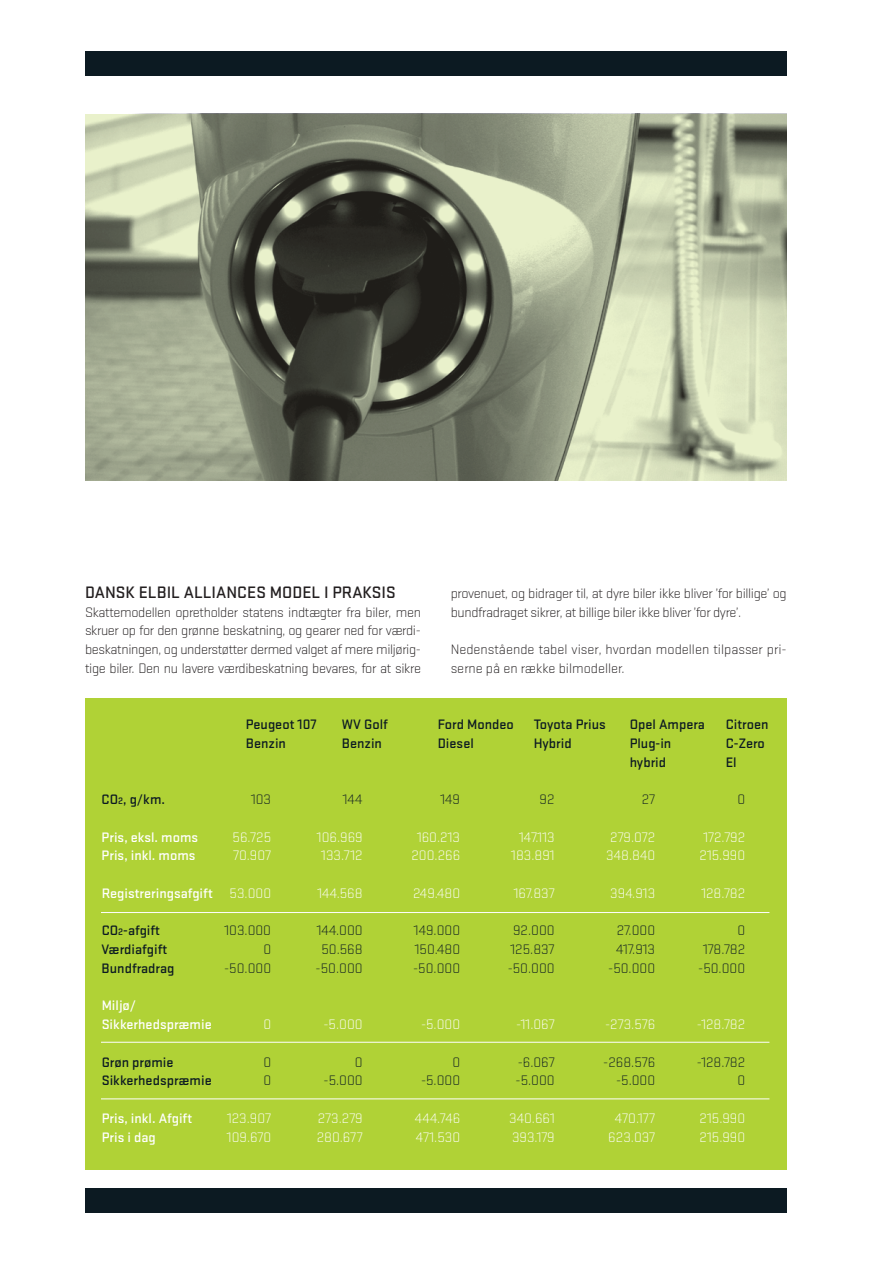
<style>
.page{position:relative;width:893px;height:1263px;background:#fff}
.page>*{position:absolute;margin:0;border:0;box-sizing:border-box;transform-origin:0 0}
.t1{font:500 17.25px "Stratum 1";color:#231f20}
.t2{font:300 14.25px/18.8px "Stratum 1";letter-spacing:-.025em;color:#231f20;text-align:justify}
.t3{font:300 14.25px "Stratum 1";color:#fff}
.t4{font:300 14.25px "Stratum 1";color:#0c1a22}
.t5{font:500 14.25px/18.8px "Stratum 1";color:#0c1a22}
.t6{font:500 14.25px/18.8px "Stratum 1";color:#fff}
.t7{font:300 14.25px/18.8px "Stratum 1";color:#231f20}
.s1{font-size:9.75px}
.s2{font-weight:300}
</style>
<div class="page">
<div style="left:85px;top:698px;width:702px;height:471px;background:#b0d236"></div>
<div style="left:85px;top:1188px;width:702px;height:24px;background:#0c1a22"></div>
<div style="left:85px;top:51px;width:702px;height:24px;background:#0c1a22"></div>
<hr style="left:101px;top:912px;width:668px;height:1px;background:#fff">
<hr style="left:101px;top:1042px;width:668px;height:1px;background:#fff">
<hr style="left:101px;top:1098px;width:668px;height:1px;background:#fff">
<svg style="left:85px;top:114px;width:702px;height:366px;background:#8f947e"></svg>
<p class="t1" style="left:85px;top:582px;width:312px">Dansk Elbil Alliances model i praksis</p>
<p class="t2" style="left:85px;top:602px;width:337px">Skattemodellen opretholder statens indtægter fra biler, men skruer op for den grønne beskatning, og gearer ned for værdi&shy;beskatningen, og understøtter dermed valget af mere miljørig&shy;tige biler. Den nu lavere værdibeskatning bevares, for at sikre</p>
<p class="t2" style="left:451px;top:584px;width:337px">provenuet, og bidrager til, at dyre biler ikke bliver ’for billige’ og bundfradraget sikrer, at billige biler ikke bliver ’for dyre’.</p>
<p class="t7" style="left:451px;top:640px;width:337px">Nedenstående tabel viser, hvordan modellen tilpasser pri&shy;serne på en række bilmodeller.</p>
<p class="t5" style="left:246px;top:715px;width:72px">Peugeot 107<br>Benzin</p>
<p class="t5" style="left:342px;top:715px;width:48px">WV Golf<br>Benzin</p>
<p class="t5" style="left:438px;top:715px;width:78px">Ford Mondeo<br>Diesel</p>
<p class="t5" style="left:534px;top:715px;width:74px">Toyota Prius<br>Hybrid</p>
<p class="t5" style="left:630px;top:715px;width:77px">Opel Ampera<br>Plug-in hybrid</p>
<p class="t5" style="left:726px;top:715px;width:44px">Citroen<br>C-Zero<br>El</p>
<p class="t5" style="left:102px;top:790px;width:65px">CO <span class="s1">2</span>, g/km.</p>
<p class="t4" style="left:251px;top:791px;width:22px">103</p>
<p class="t4" style="left:343px;top:791px;width:21px">144</p>
<p class="t4" style="left:440px;top:791px;width:21px">149</p>
<p class="t4" style="left:540px;top:791px;width:17px">92</p>
<p class="t4" style="left:642px;top:791px;width:15px">27</p>
<p class="t4" style="left:737px;top:791px;width:9px">0</p>
<p class="t6" style="left:102px;top:827px;width:98px">Pris, eksl. moms</p>
<p class="t3" style="left:233px;top:829px;width:40px">56.725</p>
<p class="t3" style="left:317px;top:829px;width:47px">106.969</p>
<p class="t3" style="left:417px;top:829px;width:45px">160.213</p>
<p class="t3" style="left:519px;top:829px;width:37px">147.113</p>
<p class="t3" style="left:610px;top:829px;width:46px">279.072</p>
<p class="t3" style="left:703px;top:829px;width:43px">172.792</p>
<p class="t6" style="left:102px;top:846px;width:95px">Pris, inkl. moms</p>
<p class="t3" style="left:233px;top:847px;width:40px">70.907</p>
<p class="t3" style="left:321px;top:847px;width:43px">133.712</p>
<p class="t3" style="left:411px;top:847px;width:50px">200.266</p>
<p class="t3" style="left:511px;top:847px;width:45px">183.891</p>
<p class="t3" style="left:606px;top:847px;width:51px">348.840</p>
<p class="t3" style="left:699px;top:847px;width:47px">215.990</p>
<p class="t6" style="left:102px;top:884px;width:171px">Registreringsafgift <span class="s2">53.000</span></p>
<p class="t3" style="left:317px;top:885px;width:47px">144.568</p>
<p class="t3" style="left:413px;top:885px;width:49px">249.480</p>
<p class="t3" style="left:514px;top:885px;width:42px">167.837</p>
<p class="t3" style="left:610px;top:885px;width:46px">394.913</p>
<p class="t3" style="left:701px;top:885px;width:45px">128.782</p>
<p class="t5" style="left:102px;top:921px;width:60px">CO <span class="s1">2</span>-afgift</p>
<p class="t4" style="left:224px;top:922px;width:48px">103.000</p>
<p class="t4" style="left:317px;top:922px;width:47px">144.000</p>
<p class="t4" style="left:414px;top:922px;width:48px">149.000</p>
<p class="t4" style="left:513px;top:922px;width:43px">92.000</p>
<p class="t4" style="left:617px;top:922px;width:40px">27.000</p>
<p class="t4" style="left:737px;top:922px;width:9px">0</p>
<p class="t5" style="left:102px;top:940px;width:67px">Værdiafgift</p>
<p class="t4" style="left:263px;top:941px;width:9px">0</p>
<p class="t4" style="left:321px;top:941px;width:43px">50.568</p>
<p class="t4" style="left:415px;top:941px;width:47px">150.480</p>
<p class="t4" style="left:510px;top:941px;width:46px">125.837</p>
<p class="t4" style="left:616px;top:941px;width:41px">417.913</p>
<p class="t4" style="left:703px;top:941px;width:44px">178.782</p>
<p class="t5" style="left:102px;top:959px;width:74px">Bundfradrag</p>
<p class="t4" style="left:224px;top:960px;width:49px">-50.000</p>
<p class="t4" style="left:316px;top:960px;width:49px">-50.000</p>
<p class="t4" style="left:413px;top:960px;width:49px">-50.000</p>
<p class="t4" style="left:508px;top:960px;width:49px">-50.000</p>
<p class="t4" style="left:608px;top:960px;width:49px">-50.000</p>
<p class="t4" style="left:698px;top:960px;width:49px">-50.000</p>
<p class="t6" style="left:102px;top:996px;width:112px">Miljø/<br>Sikkerhedspræmie</p>
<p class="t3" style="left:263px;top:1016px;width:9px">0</p>
<p class="t3" style="left:323px;top:1016px;width:41px">-5.000</p>
<p class="t3" style="left:421px;top:1016px;width:41px">-5.000</p>
<p class="t3" style="left:516px;top:1016px;width:40px">-11.067</p>
<p class="t3" style="left:605px;top:1016px;width:52px">-273.576</p>
<p class="t3" style="left:697px;top:1016px;width:50px">-128.782</p>
<p class="t5" style="left:102px;top:1052px;width:73px">Grøn prømie</p>
<p class="t4" style="left:263px;top:1054px;width:9px">0</p>
<p class="t4" style="left:355px;top:1054px;width:9px">0</p>
<p class="t4" style="left:452px;top:1054px;width:9px">0</p>
<p class="t4" style="left:518px;top:1054px;width:38px">-6.067</p>
<p class="t4" style="left:603px;top:1054px;width:53px">-268.576</p>
<p class="t4" style="left:697px;top:1054px;width:50px">-128.782</p>
<p class="t5" style="left:102px;top:1071px;width:112px">Sikkerhedspræmie</p>
<p class="t4" style="left:263px;top:1072px;width:9px">0</p>
<p class="t4" style="left:323px;top:1072px;width:41px">-5.000</p>
<p class="t4" style="left:421px;top:1072px;width:41px">-5.000</p>
<p class="t4" style="left:515px;top:1072px;width:41px">-5.000</p>
<p class="t4" style="left:616px;top:1072px;width:41px">-5.000</p>
<p class="t4" style="left:737px;top:1072px;width:9px">0</p>
<p class="t6" style="left:102px;top:1109px;width:92px">Pris, inkl. Afgift</p>
<p class="t3" style="left:227px;top:1110px;width:46px">123.907</p>
<p class="t3" style="left:318px;top:1110px;width:46px">273.279</p>
<p class="t3" style="left:415px;top:1110px;width:47px">444.746</p>
<p class="t3" style="left:509px;top:1110px;width:47px">340.661</p>
<p class="t3" style="left:615px;top:1110px;width:42px">470.177</p>
<p class="t3" style="left:699px;top:1110px;width:47px">215.990</p>
<p class="t6" style="left:102px;top:1127px;width:56px">Pris i dag</p>
<p class="t3" style="left:227px;top:1129px;width:46px">109.670</p>
<p class="t3" style="left:317px;top:1129px;width:48px">280.677</p>
<p class="t3" style="left:416px;top:1129px;width:46px">471.530</p>
<p class="t3" style="left:512px;top:1129px;width:44px">393.179</p>
<p class="t3" style="left:608px;top:1129px;width:48px">623.037</p>
<p class="t3" style="left:699px;top:1129px;width:47px">215.990</p>
</div>
